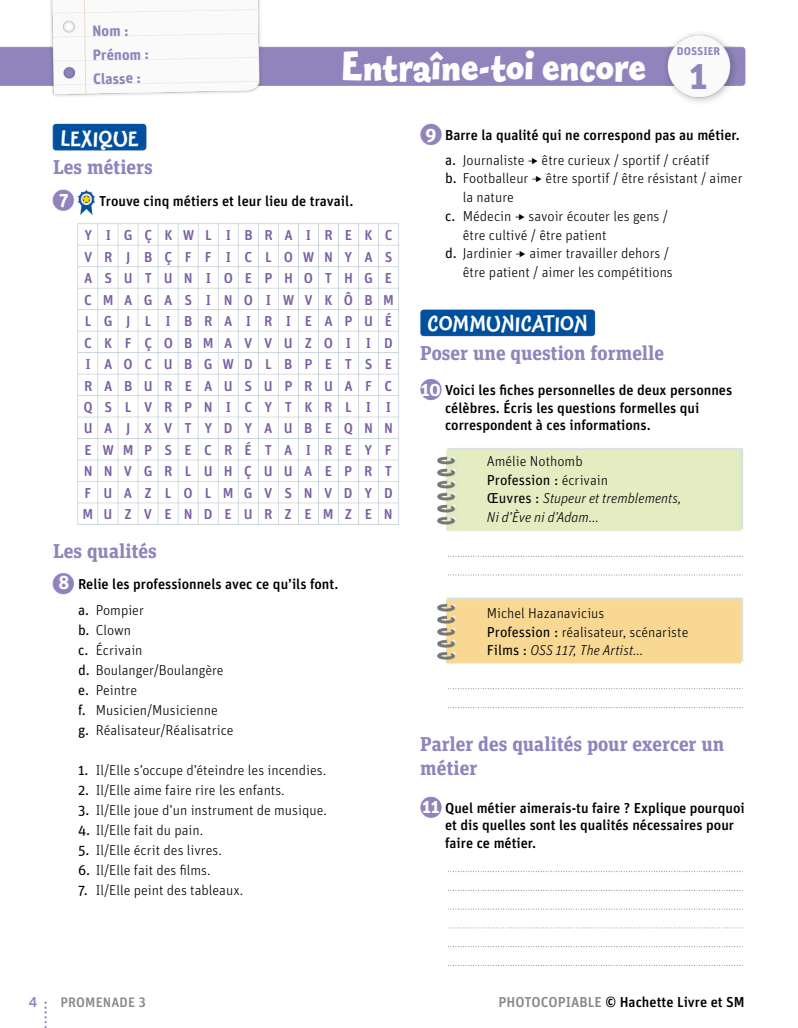
<style>
.page{position:relative;width:798px;height:1028px;background:#fff}
.page>*{position:absolute;margin:0;border:0;box-sizing:border-box;transform-origin:0 0}
.t1{font:800 41.25px "Fontesque Sans Pro";color:#fefefe}
.t2{font:700 21.25px "Fontesque Sans Pro";letter-spacing:.01em;color:#fefefe}
.t3{font:700 20px/23.8px "Unit Slab Pro";color:#8e85bb}
.t4{font:700 18.75px "Unit OT";color:#fefefe}
.t5{font:700 15px/23.8px "Unit OT";color:#8e85bb}
.t6{font:300 14.38px/20px "Unit OT";color:#000}
.t7{font:500 14.38px/17.5px "Unit OT";color:#000}
.t8{font:500 14.38px/21.5px "Unit Rounded OT";letter-spacing:.825em;color:#7860a1}
.t9{font:italic 300 14.38px/18.8px "Unit OT";color:#000}
.t10{font:500 13.75px "Unit OT";letter-spacing:.01em;color:#888887}
.t11{font:500 13.75px "Sero Pro";color:#8e85bb}
.t12{font:700 11.25px "Unit OT";letter-spacing:.005em;color:#8e85bb}
.s1{font-weight:700;font-size:18.75px;color:#fefefe}
.s2{font-weight:400}
.s3{font-weight:300}
.s4{font-style:normal}
.s5{font-weight:400;font-style:normal}
.s6{font-style:italic}
.s7{color:#888887}
</style>
<div class="page">
<img style="left:0;top:0;width:745px;height:1028px">
<p class="t5" style="left:92px;top:19px;width:58px;rotate:-1deg">Nom :<br>Prénom :<br>Classe :</p>
<p class="t12" style="left:676px;top:45px;width:45px">DOSSIER</p>
<h1 class="t1" style="left:341px;top:37px;width:368px">Entraîne-toi encore <sub>1</sub></h1>
<h2 class="t2" style="left:60px;top:124px;width:80px">LEXIQUE</h2>
<h3 class="t3" style="left:53px;top:154px;width:101px">Les métiers</h3>
<h3 class="t4" style="left:59px;top:188px;width:11px">7</h3>
<p class="t7" style="left:99px;top:192px;width:255px">Trouve cinq métiers et leur lieu de travail.</p>
<p class="t8" style="left:83px;top:224px;width:313px">YIGÇKWL IBRAIREKC<br>VR J BÇFF ICLOWNYAS<br>ASUTUNIOEPHOTHGE<br>CMAGAS INOIWVKÔBM<br>LGJLIBRAIRIEAPUÉ<br>CKFÇOBMAVVUZOI ID<br>IAOCUBGWDLBPETSE<br>RABUREAUSUPRUAFC<br>QSLVRPNICYTKRLI I<br>UA J XVTYDYAUBEQNN<br>EWMPSECRÉTAIREYF<br>NNVGRLUHÇUUAEPRT<br>FUAZLOLMGVSNVDYD<br>MUZVENDEURZEMZEN</p>
<h3 class="t3" style="left:53px;top:537px;width:105px">Les qualités</h3>
<p class="t7" style="left:78px;top:571px;width:262px;line-height:25.4px;text-indent:-20px"><span class="s1">8</span> Relie les professionnels avec ce qu’ils font. <span class="s2">a.</span> <span class="s3">Pompier</span></p>
<p class="t6" style="left:78px;top:620px;width:157px"><span class="s2">b.</span> Clown<br><span class="s2">c.</span> Écrivain<br><span class="s2">d.</span> Boulanger/Boulangère <span class="s2">e.</span> Peintre<br><span class="s2">f.</span> Musicien/Musicienne<br><span class="s2">g.</span> Réalisateur/Réalisatrice</p>
<p class="t6" style="left:78px;top:760px;width:249px"><span class="s2">1.</span> Il/Elle s’occupe d’éteindre les incendies.</p>
<p class="t6" style="left:78px;top:780px;width:208px"><span class="s2">2.</span> Il/Elle aime faire rire les enfants.</p>
<p class="t6" style="left:78px;top:800px;width:250px"><span class="s2">3.</span> Il/Elle joue d’un instrument de musique.</p>
<p class="t6" style="left:78px;top:819px;width:127px"><span class="s2">4.</span> Il/Elle fait du pain.</p>
<p class="t6" style="left:78px;top:839px;width:145px"><span class="s2">5.</span> Il/Elle écrit des livres.</p>
<p class="t6" style="left:78px;top:859px;width:134px"><span class="s2">6.</span> Il/Elle fait des films.</p>
<p class="t6" style="left:78px;top:879px;width:166px"><span class="s2">7.</span> Il/Elle peint des tableaux.</p>
<p class="t7" style="left:445px;top:123px;width:296px;line-height:24.1px;text-indent:-20px"><span class="s1">9</span> Barre la qualité qui ne correspond pas au métier. <span class="s2">a.</span> <span class="s3">Journaliste → être curieux / sportif / créatif</span></p>
<p class="t6" style="left:445px;top:168px;width:299px"><span class="s2">b.</span> Footballeur → être sportif / être résistant / aimer</p>
<p class="t6" style="left:462px;top:187px;width:53px">la nature</p>
<p class="t6" style="left:445px;top:206px;width:224px"><span class="s2">c.</span> Médecin → savoir écouter les gens /</p>
<p class="t6" style="left:462px;top:225px;width:145px">être cultivé / être patient</p>
<p class="t6" style="left:445px;top:243px;width:225px"><span class="s2">d.</span> Jardinier → aimer travailler dehors /</p>
<p class="t6" style="left:462px;top:262px;width:211px">être patient / aimer les compétitions</p>
<h2 class="t2" style="left:427px;top:310px;width:161px">COMMUNICATION</h2>
<h3 class="t3" style="left:420px;top:340px;width:245px">Poser une question formelle</h3>
<p class="t7" style="left:445px;top:381px;width:288px;text-indent:-24px"><span class="s1">10</span> Voici les fiches personnelles de deux personnes célèbres. Écris les questions formelles qui correspondent à ces informations.</p>
<p class="t9" style="left:486px;top:452px;width:196px"><span class="s4">Amélie Nothomb<br></span><span class="s5">Profession :</span> <span class="s4">écrivain<br></span><span class="s5">Œuvres :</span> Stupeur et tremblements,<br>Ni d’Ève ni d’Adam...</p>
<p class="t6" style="left:486px;top:604px;width:203px;line-height:18.8px">Michel Hazanavicius<br><span class="s2">Profession :</span> réalisateur, scénariste<br><span class="s2">Films :</span> <span class="s6">OSS 117, The Artist...</span></p>
<h3 class="t3" style="left:420px;top:731px;width:305px">Parler des qualités pour exercer un métier</h3>
<p class="t7" style="left:445px;top:799px;width:301px;text-indent:-23px"><span class="s1">11</span> Quel métier aimerais-tu faire ? Explique pourquoi et dis quelles sont les qualités nécessaires pour faire ce métier.</p>
<p class="t11" style="left:29px;top:993px;width:10px">4</p>
<p class="t10" style="left:60px;top:993px;width:18px">Prome</p>
<p class="t10" style="left:103px;top:993px;width:45px">nade 3</p>
<p class="t7" style="left:498px;top:993px;width:248px"><span class="s7">PHOTOCOPIABLE</span> © Hachette Livre et SM</p>
</div>
